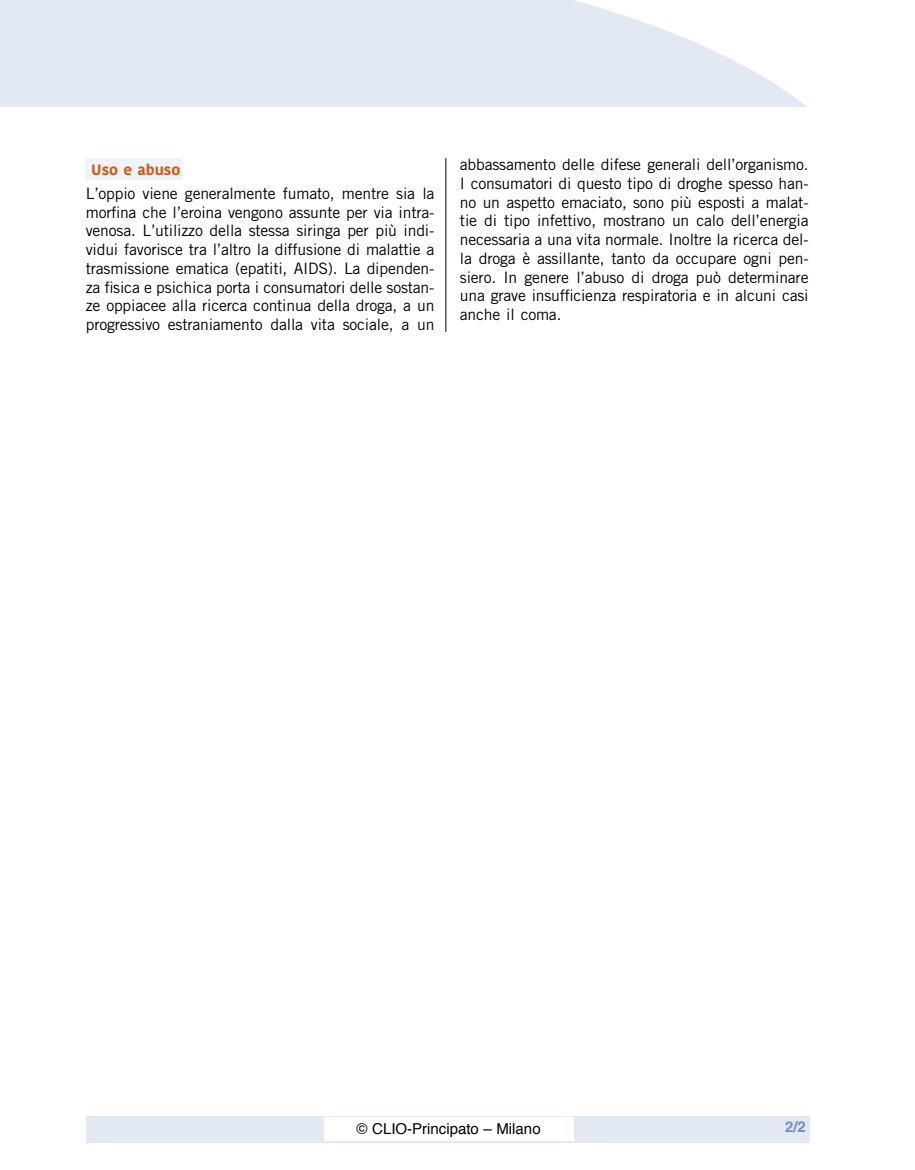
<style>
.page{position:relative;width:915px;height:1170px;background:#fff}
.page>*{position:absolute;margin:0;border:0;box-sizing:border-box;transform-origin:0 0}
.t1{font:15.75px/18.8px "Trade Gothic LT Std";letter-spacing:-.01em;color:#000;text-align:justify}
.t2{font:15px "Helvetica";color:#000}
.t3{font:700 15px "Kohinoor Devanagari";color:#ce5b19}
.t4{font:700 15px "Helvetica LT Std";color:#6e90c1}
</style>
<div class="page">
<div style="left:87px;top:1115px;width:722px;height:27px;background:#e2e9f3"></div>
<div style="left:324px;top:1117px;width:249px;height:23px;background:#fff"></div>
<svg style="left:0;top:0;width:806px;height:107px;background:#e5ebf4"></svg>
<div style="left:86px;top:159px;width:96px;height:21px;background:#f0f4f9"></div>
<hr style="left:445px;top:158px;width:1px;height:174px;background:#000">
<p class="t3" style="left:91px;top:160px;width:90px">Uso e abuso</p>
<p class="t1" style="left:86px;top:185px;width:350px">L’oppio viene generalmente fumato, mentre sia la morfina che l’eroina vengono assunte per via intra&shy;venosa. L’utilizzo della stessa siringa per più indi&shy;vidui favorisce tra l’altro la diffusione di malattie a trasmissione ematica (epatiti, AIDS). La dipenden&shy;za fisica e psichica porta i consumatori delle sostan&shy;ze oppiacee alla ricerca continua della droga, a un progressivo estraniamento dalla vita sociale, a un</p>
<p class="t1" style="left:460px;top:157px;width:350px">abbassamento delle difese generali dell’organismo.<br>I consumatori di questo tipo di droghe spesso han&shy;no un aspetto emaciato, sono più esposti a malat&shy;tie di tipo infettivo, mostrano un calo dell’energia necessaria a una vita normale. Inoltre la ricerca del&shy;la droga è assillante, tanto da occupare ogni pen&shy;siero. In genere l’abuso di droga può determinare una grave insufficienza respiratoria e in alcuni casi anche il coma.</p>
<p class="t2" style="left:356px;top:1121px;width:185px">© CLIO-Principato – Milano</p>
<p class="t4" style="left:784px;top:1121px;width:22px">2/2</p>
</div>
